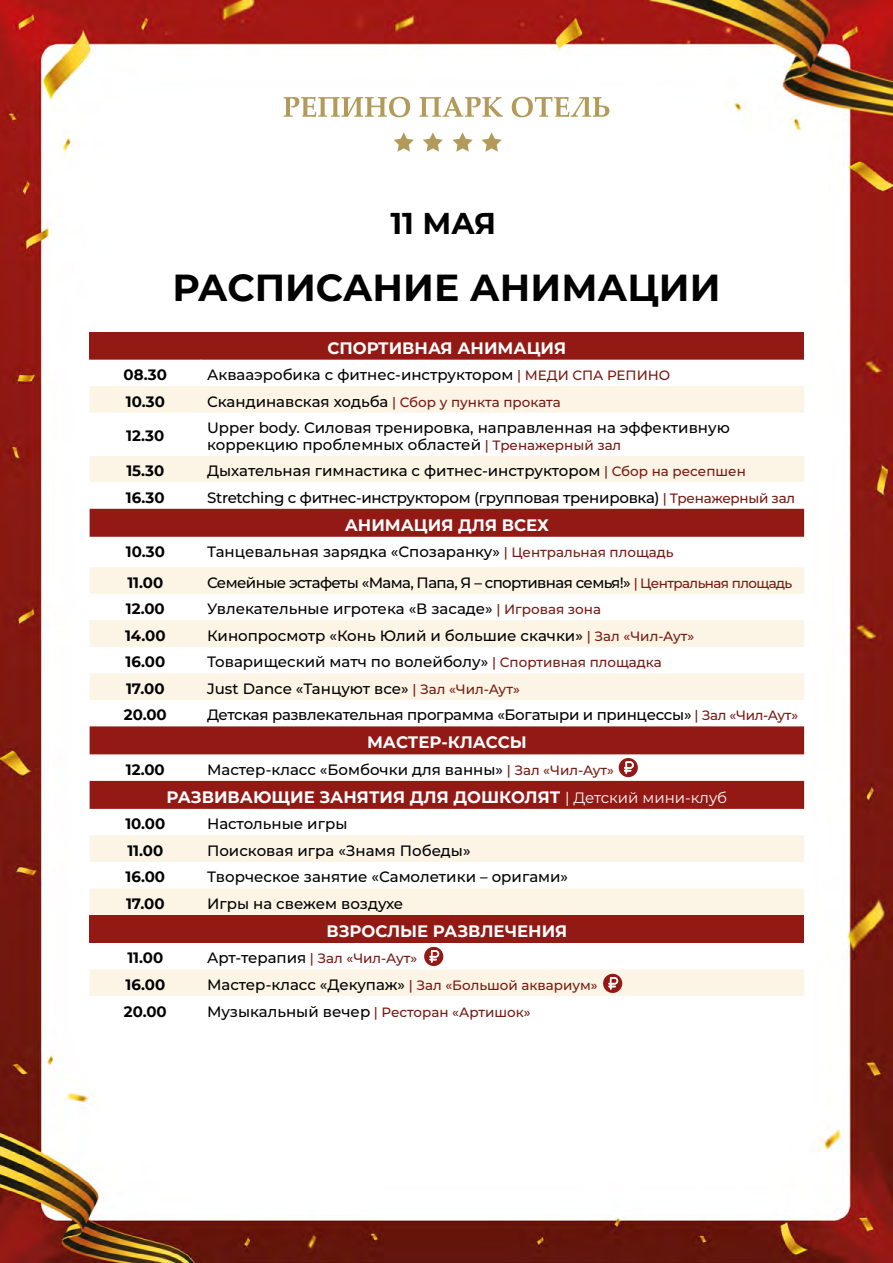
<style>
.page{position:relative;width:893px;height:1263px;background:#fff}
.page>*{position:absolute;margin:0;border:0;box-sizing:border-box;transform-origin:0 0}
.t1{font:700 37.5px "Montserrat";color:#000}
.t2{font:700 30px "Montserrat";color:#000}
.t3{font:700 16.5px "Montserrat";color:#fff}
.t4{font:500 15px/16.5px "Montserrat";color:#000}
.t5{font:500 15px "Montserrat";letter-spacing:-.02em;color:#000}
.t6{font:700 15px "Montserrat";color:#000}
.t7{font:500 15px "Montserrat";letter-spacing:-.04em;color:#000}
.t8{font:500 13.5px "Montserrat";color:#771911}
.s1{font-size:13.5px;color:#771911}
.s2{font-weight:400;font-size:15px}
.s3{font-size:15px;color:#000}
</style>
<div class="page">
<img style="left:0;top:0;width:893px;height:1263px">
<svg style="left:284px;top:97px;width:126px;height:20px"></svg>
<svg style="left:419px;top:97px;width:84px;height:20px"></svg>
<svg style="left:512px;top:97px;width:97px;height:20px"></svg>
<svg style="left:394px;top:132px;width:20px;height:20px"></svg>
<svg style="left:423px;top:132px;width:20px;height:20px"></svg>
<svg style="left:452px;top:132px;width:21px;height:20px"></svg>
<svg style="left:481px;top:132px;width:21px;height:20px"></svg>
<div style="left:90px;top:332px;width:714px;height:28px;background:#931914"></div>
<svg style="left:90px;top:360px;width:714px;height:26px"></svg>
<div style="left:90px;top:386px;width:714px;height:27px;background:#fcf4e5"></div>
<svg style="left:90px;top:413px;width:714px;height:609px"></svg>
<svg style="left:90px;top:509px;width:714px;height:58px"></svg>
<svg style="left:90px;top:567px;width:714px;height:429px"></svg>
<div style="left:90px;top:915px;width:714px;height:28px;background:#931914"></div>
<svg style="left:89px;top:360px;width:1px;height:26px"></svg>
<svg style="left:201px;top:360px;width:1px;height:26px"></svg>
<svg style="left:89px;top:809px;width:1px;height:26px"></svg>
<svg style="left:201px;top:809px;width:1px;height:26px"></svg>
<hr style="left:89px;top:537px;width:1px;height:30px;background:#fff">
<svg style="left:89px;top:862px;width:1px;height:26px"></svg>
<svg style="left:89px;top:943px;width:1px;height:26px"></svg>
<svg style="left:89px;top:996px;width:1px;height:26px"></svg>
<svg style="left:424px;top:947px;width:19px;height:19px"></svg>
<svg style="left:603px;top:974px;width:19px;height:19px"></svg>
<svg style="left:619px;top:758px;width:19px;height:19px"></svg>
<h2 class="t2" style="left:390px;top:202px;width:107px">11 МАЯ</h2>
<h1 class="t1" style="left:172px;top:261px;width:550px">РАСПИСАНИЕ АНИМАЦИИ</h1>
<p class="t3" style="left:327px;top:336px;width:240px">СПОРТИВНАЯ АНИМАЦИЯ</p>
<p class="t6" style="left:124px;top:364px;width:45px">08.30</p>
<p class="t4" style="left:207px;top:366px;width:465px">Аквааэробика с фитнес-инструктором <span class="s1">| МЕДИ СПА РЕПИНО</span></p>
<p class="t6" style="left:126px;top:391px;width:41px">10.30</p>
<p class="t4" style="left:207px;top:392px;width:355px">Скандинавская ходьба <span class="s1">| Сбор у пункта проката</span></p>
<p class="t6" style="left:126px;top:425px;width:40px">12.30</p>
<p class="t4" style="left:207px;top:419px;width:524px">Upper body. Силовая тренировка, направленная на эффективную коррекцию проблемных областей <span class="s1">| Тренажерный зал</span></p>
<p class="t6" style="left:126px;top:460px;width:39px">15.30</p>
<p class="t4" style="left:207px;top:462px;width:540px">Дыхательная гимнастика с фитнес-инструктором <span class="s1">| Сбор на ресепшен</span></p>
<p class="t6" style="left:126px;top:487px;width:40px">16.30</p>
<p class="t5" style="left:207px;top:487px;width:589px">Stretching с фитнес-инструктором (групповая тренировка) <span class="s1">| Тренажерный зал</span></p>
<p class="t3" style="left:345px;top:513px;width:206px">АНИМАЦИЯ ДЛЯ ВСЕХ</p>
<p class="t6" style="left:126px;top:541px;width:41px">10.30</p>
<p class="t4" style="left:207px;top:543px;width:468px">Танцевальная зарядка «Спозаранку» <span class="s1">| Центральная площадь</span></p>
<p class="t6" style="left:127px;top:572px;width:37px">11.00</p>
<p class="t7" style="left:207px;top:572px;width:587px">Семейные эстафеты «Мама, Папа, Я – спортивная семья!» <span class="s1">| Центральная площадь</span></p>
<p class="t6" style="left:126px;top:598px;width:40px">12.00</p>
<p class="t4" style="left:207px;top:600px;width:395px">Увлекательные игротека «В засаде» <span class="s1">| Игровая зона</span></p>
<p class="t6" style="left:125px;top:625px;width:42px">14.00</p>
<p class="t4" style="left:207px;top:627px;width:489px">Кинопросмотр «Конь Юлий и большие скачки» <span class="s1">| Зал «Чил-Аут»</span></p>
<p class="t6" style="left:125px;top:651px;width:41px">16.00</p>
<p class="t4" style="left:207px;top:653px;width:456px">Товарищеский матч по волейболу» <span class="s1">| Спортивная площадка</span></p>
<p class="t6" style="left:126px;top:678px;width:40px">17.00</p>
<p class="t4" style="left:207px;top:680px;width:314px">Just Dance «Танцуют все» <span class="s1">| Зал «Чил-Аут»</span></p>
<p class="t6" style="left:124px;top:704px;width:44px">20.00</p>
<p class="t5" style="left:207px;top:705px;width:593px">Детская развлекательная программа «Богатыри и принцессы» <span class="s1">| Зал «Чил-Аут»</span></p>
<p class="t3" style="left:367px;top:731px;width:161px">МАСТЕР-КЛАССЫ</p>
<p class="t6" style="left:126px;top:759px;width:40px">12.00</p>
<p class="t4" style="left:207px;top:761px;width:408px">Мастер-класс «Бомбочки для ванны» <span class="s1">| Зал «Чил-Аут»</span></p>
<p class="t3" style="left:167px;top:785px;width:562px">РАЗВИВАЮЩИЕ ЗАНЯТИЯ ДЛЯ ДОШКОЛЯТ <span class="s2">| Детский мини-клуб</span></p>
<p class="t6" style="left:125px;top:813px;width:41px">10.00</p>
<p class="t4" style="left:207px;top:815px;width:142px">Настольные игры</p>
<p class="t6" style="left:127px;top:840px;width:37px">11.00</p>
<p class="t4" style="left:207px;top:842px;width:265px">Поисковая игра «Знамя Победы»</p>
<p class="t6" style="left:125px;top:866px;width:41px">16.00</p>
<p class="t4" style="left:207px;top:868px;width:363px">Творческое занятие «Самолетики – оригами»</p>
<p class="t6" style="left:126px;top:893px;width:40px">17.00</p>
<p class="t4" style="left:207px;top:895px;width:198px">Игры на свежем воздухе</p>
<p class="t3" style="left:326px;top:919px;width:242px">ВЗРОСЛЫЕ РАЗВЛЕЧЕНИЯ</p>
<p class="t6" style="left:127px;top:947px;width:37px">11.00</p>
<p class="t8" style="left:207px;top:949px;width:212px"><span class="s3">Арт-терапия</span> | Зал «Чил-Аут»</p>
<p class="t6" style="left:125px;top:974px;width:41px">16.00</p>
<p class="t4" style="left:207px;top:976px;width:392px">Мастер-класс «Декупаж» <span class="s1">| Зал «Большой аквариум»</span></p>
<p class="t6" style="left:124px;top:1000px;width:44px">20.00</p>
<p class="t8" style="left:207px;top:1002px;width:325px"><span class="s3">Музыкальный вечер</span> | Ресторан «Артишок»</p>
</div>
